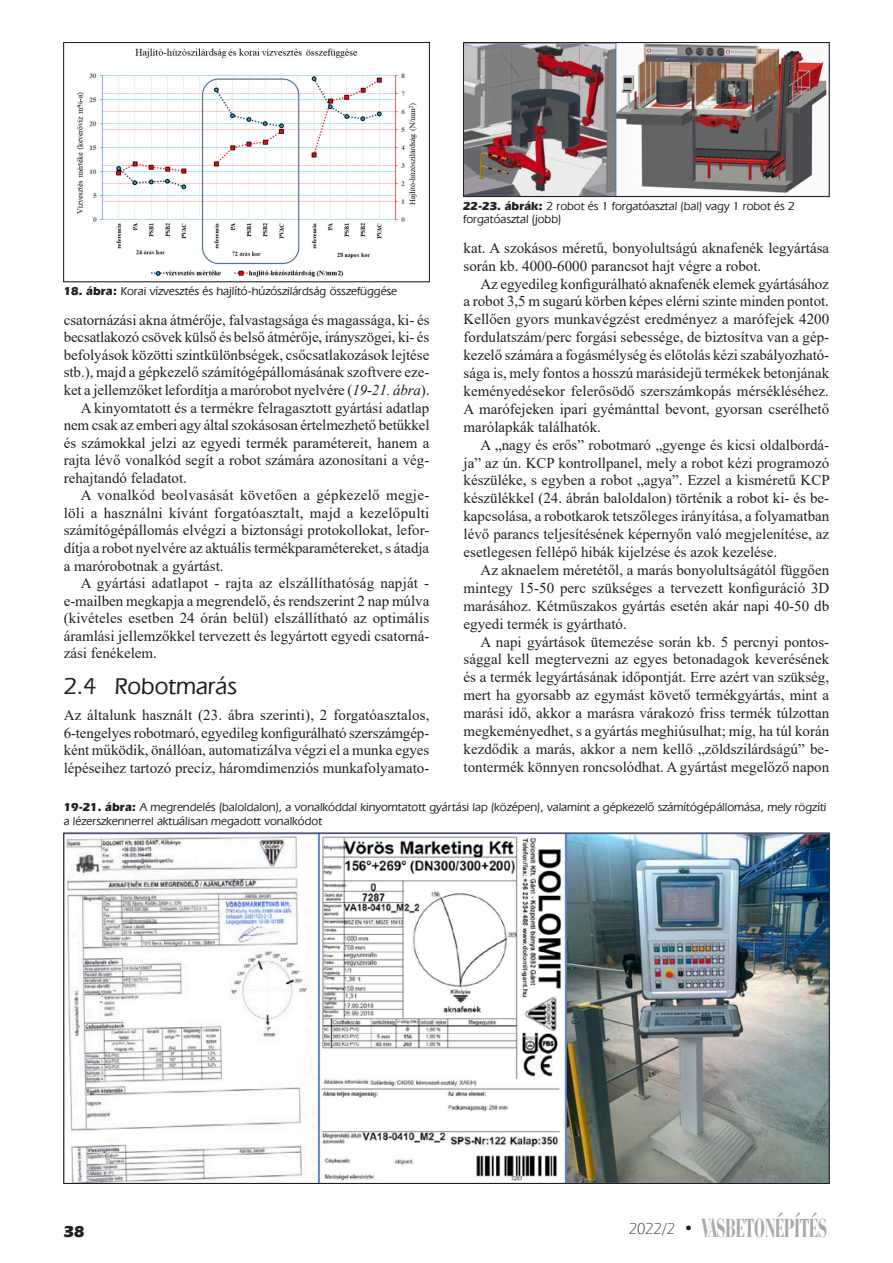
<style>
.page{position:relative;width:893px;height:1263px;background:#fff}
.page>*{position:absolute;margin:0;border:0;box-sizing:border-box;transform-origin:0 0}
.t1{font:27px "Bauer Bodoni BCHU Bold Condensed";color:#a8a9ad;scale:.75 1}
._2dik_alcim{font:24px "Eras Med HU Medium";color:#231f20}
.t2{font:16.5px "Eras HU Bold";color:#231f20}
.Normál{font:15px/17.9px "Times New Roman";color:#231f20;text-align:justify}
.Ábra_szoveg{font:12px/13.5px "Eras Med HU Medium";color:#231f20}
.s1{font-family:"Eras HU Bold"}
.s2{font-style:italic}
.s3{font-family:"Eras Lt HU Light";font-size:16.5px;color:#231f20}
.s4{font-family:"Eras HU Bold";font-size:16.5px;color:#231f20}
</style>
<div class="page">
<img style="left:76px;top:48px;width:341px;height:229px">
<div style="left:63px;top:42px;width:367px;height:240px;border:1px solid #231f20"></div>
<img style="left:66px;top:835px;width:762px;height:347px">
<img style="left:465px;top:44px;width:363px;height:151px">
<div style="left:463px;top:42px;width:367px;height:155px;border:1px solid #231f20"></div>
<p class="Ábra_szoveg" style="left:64px;top:284px;width:335px"><span class="s1">18. ábra:</span> Korai vízvesztés és hajlító-húzószilárdság összefüggése</p>
<p class="Normál" style="left:64px;top:311px;width:367px">csatornázási akna átmérője, falvastagsága és magassága, ki- és becsatlakozó csövek külső és belső átmérője, irányszögei, ki- és befolyások közötti szintkülönbségek, csőcsatlakozások lejtése stb.), majd a gépkezelő számítógépállomásának szoftvere eze&shy;ket a jellemzőket lefordítja a marórobot nyelvére (<span class="s2">19-21. ábra</span>).</p>
<p class="Normál" style="left:64px;top:398px;width:367px;text-indent:17px">A kinyomtatott és a termékre felragasztott gyártási adatlap nem csak az emberi agy által szokásosan értelmezhető betűkkel és számokkal jelzi az egyedi termék paramétereit, hanem a rajta lévő vonalkód segít a robot számára azonosítani a vég&shy;rehajtandó feladatot.</p>
<p class="Normál" style="left:64px;top:486px;width:367px;text-indent:17px">A vonalkód beolvasását követően a gépkezelő megje&shy;löli a használni kívánt forgatóasztalt, majd a kezelőpulti számítógépállomás elvégzi a biztonsági protokollokat, lefor&shy;dítja a robot nyelvére az aktuális termékparamétereket, s átadja a marórobotnak a gyártást.</p>
<p class="Normál" style="left:64px;top:574px;width:367px;text-indent:17px">A gyártási adatlapot - rajta az elszállíthatóság napját - e-mailben megkapja a megrendelő, és rendszerint 2 nap múlva (kivételes esetben 24 órán belül) elszállítható az optimális áramlási jellemzőkkel tervezett és legyártott egyedi csatorná&shy;zási fenékelem.</p>
<p class="_2dik_alcim" style="left:64px;top:671px;width:175px">2.4 Robotmarás</p>
<p class="Normál" style="left:64px;top:706px;width:367px">Az általunk használt (23. ábra szerinti), 2 forgatóasztalos, 6-tengelyes robotmaró, egyedileg konfigurálható szerszámgép&shy;ként működik, önállóan, automatizálva végzi el a munka egyes lépéseihez tartozó precíz, háromdimenziós munkafolyamato-</p>
<p class="Ábra_szoveg" style="left:463px;top:199px;width:333px"><span class="s1">22-23. ábrák:</span> 2 robot és 1 forgatóasztal (bal) vagy 1 robot és 2 forgatóasztal (jobb)</p>
<p class="Normál" style="left:463px;top:238px;width:367px">kat. A szokásos méretű, bonyolultságú aknafenék legyártása során kb. 4000-6000 parancsot hajt végre a robot.</p>
<p class="Normál" style="left:463px;top:274px;width:367px;text-indent:17px">Az egyedileg konfigurálható aknafenék elemek gyártásához a robot 3,5 m sugarú körben képes elérni szinte minden pontot.<br>Kellően gyors munkavégzést eredményez a marófejek 4200 fordulatszám/perc forgási sebessége, de biztosítva van a gép&shy;kezelő számára a fogásmélység és előtolás kézi szabályozható&shy;sága is, mely fontos a hosszú marásidejű termékek betonjának keményedésekor felerősödő szerszámkopás mérsékléséhez.<br>A marófejeken ipari gyémánttal bevont, gyorsan cserélhető marólapkák találhatók.</p>
<p class="Normál" style="left:463px;top:435px;width:368px;text-indent:17px">A „nagy és erős” robotmaró „gyenge és kicsi oldalbordá&shy;ja” az ún. KCP kontrollpanel, mely a robot kézi programozó készüléke, s egyben a robot „agya”. Ezzel a kisméretű KCP készülékkel (24. ábrán baloldalon) történik a robot ki- és be&shy;kapcsolása, a robotkarok tetszőleges irányítása, a folyamatban lévő parancs teljesítésének képernyőn való megjelenítése, az esetlegesen fellépő hibák kijelzése és azok kezelése.</p>
<p class="Normál" style="left:463px;top:560px;width:367px;text-indent:17px">Az aknaelem méretétől, a marás bonyolultságától függően mintegy 15-50 perc szükséges a tervezett konfiguráció 3D marásához. Kétműszakos gyártás esetén akár napi 40-50 db egyedi termék is gyártható.</p>
<p class="Normál" style="left:463px;top:632px;width:367px;text-indent:17px">A napi gyártások ütemezése során kb. 5 percnyi pontos&shy;sággal kell megtervezni az egyes betonadagok keverésének és a termék legyártásának időpontját. Erre azért van szükség, mert ha gyorsabb az egymást követő termékgyártás, mint a marási idő, akkor a marásra várakozó friss termék túlzottan megkeményedhet, s a gyártás meghiúsulhat; míg, ha túl korán kezdődik a marás, akkor a nem kellő „zöldszilárdságú” be&shy;tontermék könnyen roncsolódhat. A gyártást megelőző napon</p>
<p class="Ábra_szoveg" style="left:64px;top:800px;width:764px"><span class="s1">19-21. ábra:</span> A megrendelés (baloldalon), a vonalkóddal kinyomtatott gyártási lap (középen), valamint a gépkezelô számítógépállomása, mely rögzíti a lézerszkennerrel aktuálisan megadott vonalkódot</p>
<p class="t2" style="left:64px;top:1221px;width:22px">38</p>
<h1 class="t1" style="left:629px;top:1211px;width:266px"><span class="s3">2022/2</span> <span class="s4">•</span> VASBETONÉPÍTÉS</h1>
</div>
